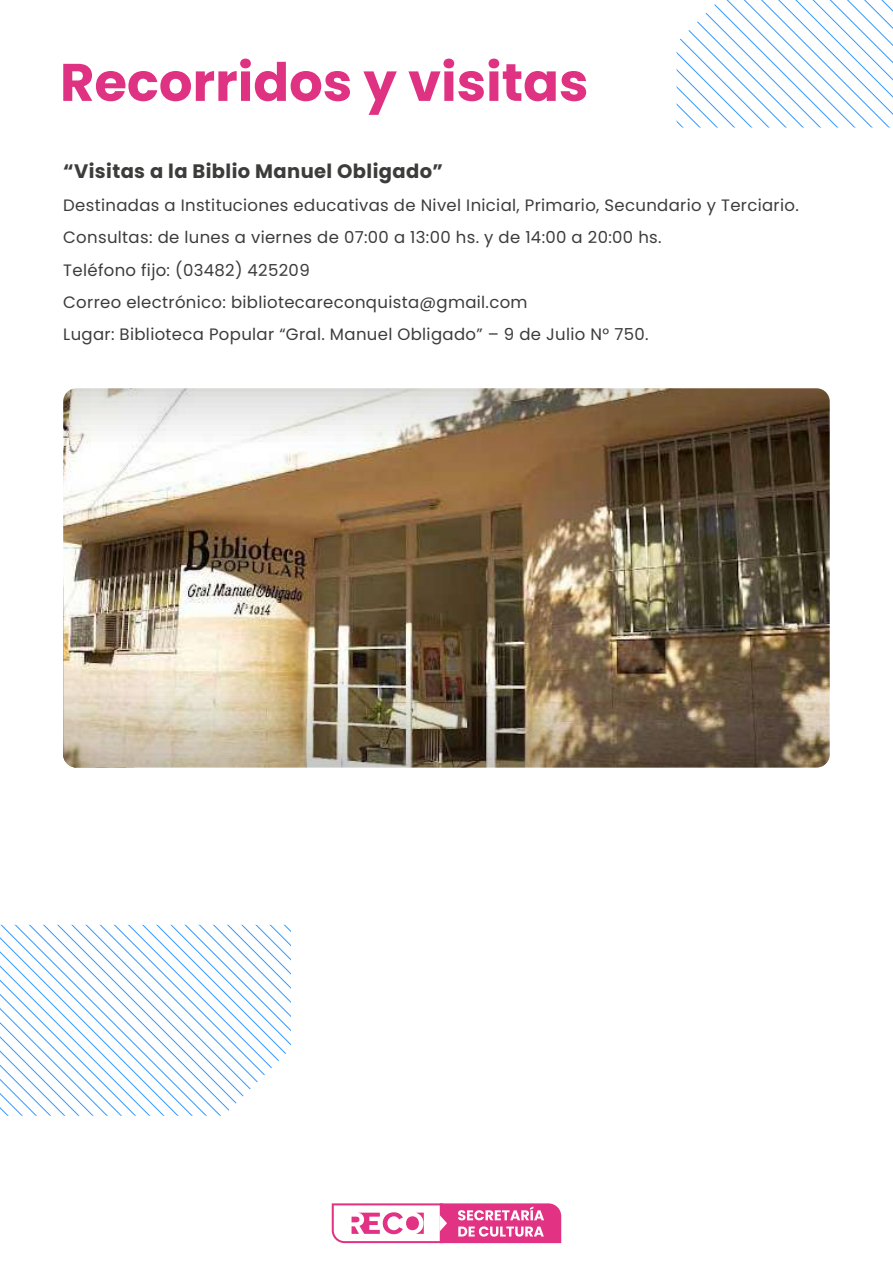
<style>
.page{position:relative;width:893px;height:1263px;background:#fff}
.page>*{position:absolute;margin:0;border:0;box-sizing:border-box;transform-origin:0 0}
.t1{font:700 52.8px "Poppins";color:#e03282}
.t2{font:700 19.5px "Poppins";letter-spacing:.02em;color:#3c3c3b}
.t3{font:16.5px/32.4px "Poppins";letter-spacing:.02em;color:#3c3c3b}
</style>
<div class="page">
<svg style="left:677px;top:0;width:216px;height:128px"></svg>
<svg style="left:0;top:925px;width:291px;height:191px"></svg>
<img style="left:63px;top:571px;width:767px;height:197px">
<img style="left:63px;top:388px;width:767px;height:183px">
<svg style="left:332px;top:1203px;width:229px;height:40px"></svg>
<h1 class="t1" style="left:60px;top:52px;width:530px">Recorridos y visitas</h1>
<p class="t2" style="left:63px;top:160px;width:381px">“Visitas a la Biblio Manuel Obligado”</p>
<p class="t3" style="left:63px;top:189px;width:737px">Destinadas a Instituciones educativas de Nivel Inicial, Primario, Secundario y Terciario.<br>Consultas: de lunes a viernes de 07:00 a 13:00 hs. y de 14:00 a 20:00 hs.<br>Teléfono fijo: (03482) 425209<br>Correo electrónico: bibliotecareconquista@gmail.com<br>Lugar: Biblioteca Popular “Gral. Manuel Obligado” – 9 de Julio N° 750.</p>
</div>
